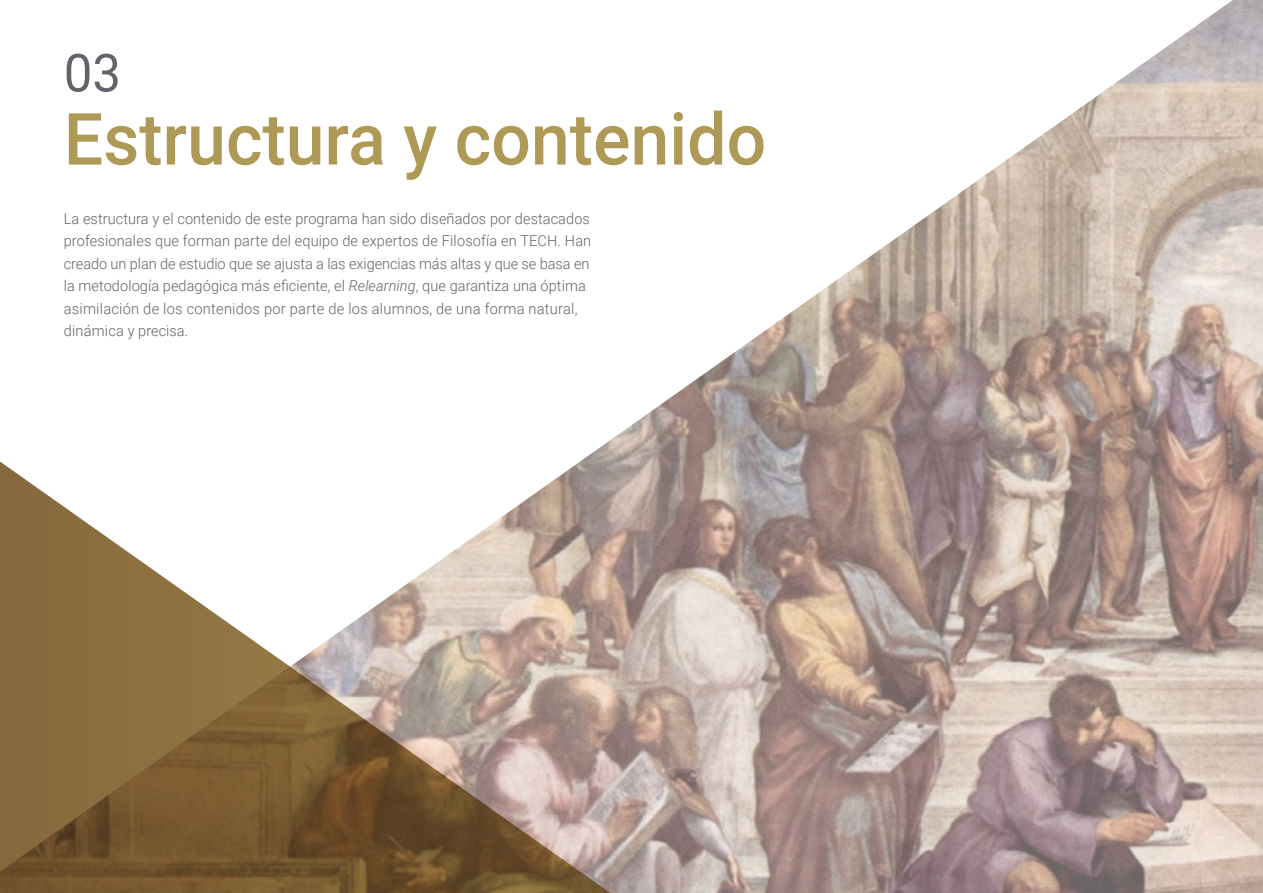
<style>
.page{position:relative;width:1263px;height:893px;background:#fff}
.page>*{position:absolute;margin:0;border:0;box-sizing:border-box;transform-origin:0 0}
.t1{font:500 72px "Roboto";color:#ae9a56}
.t2{font:52.5px "Roboto";color:#61646a}
.t3{font:300 15px/22.5px "Roboto";letter-spacing:.005em;color:#61646a}
.s1{font-style:italic}
</style>
<div class="page">
<img style="left:602px;top:0;width:661px;height:893px">
<svg style="left:0;top:446px;width:640px;height:447px"></svg>
<h2 class="t2" style="left:64px;top:36px;width:59px">03</h2>
<h1 class="t1" style="left:64px;top:89px;width:704px">Estructura y contenido</h1>
<p class="t3" style="left:64px;top:207px;width:529px">La estructura y el contenido de este programa han sido diseñados por destacados profesionales que forman parte del equipo de expertos de Filosofía en TECH. Han creado un plan de estudio que se ajusta a las exigencias más altas y que se basa en la metodología pedagógica más eficiente, el <span class="s1">Relearning</span>, que garantiza una óptima asimilación de los contenidos por parte de los alumnos, de una forma natural, dinámica y precisa.</p>
</div>
